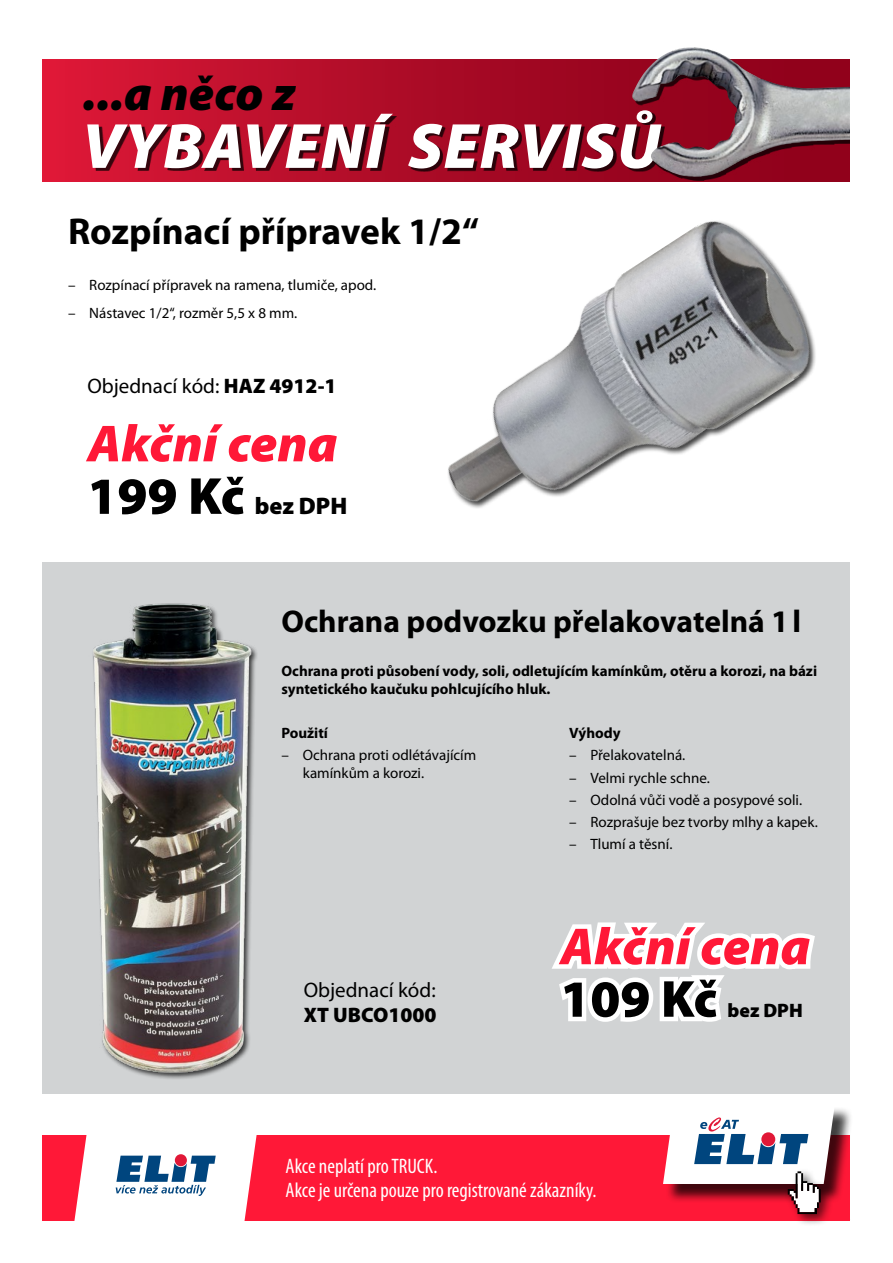
<style>
.page{position:relative;width:893px;height:1263px;background:#fff}
.page>*{position:absolute;margin:0;border:0;box-sizing:border-box;transform-origin:0 0}
.t1{font:italic 900 64.5px "Myriad Pro";letter-spacing:.02em;color:#fff}
.t2{font:italic 900 52.5px "Myriad Pro";color:#ff1837}
.t3{font:900 52.5px "Myriad Pro";color:#000}
.t4{font:italic 900 48.75px "Myriad Pro";color:#000}
.t5{font:700 37.5px "Myriad Pro";color:#000}
.t6{font:700 31.5px "Myriad Pro";color:#000}
.t7{font:900 24px "Myriad Pro";color:#000}
.t8{font:condensed 21px/24px "Myriad Pro";color:#fff}
.t9{font:21px "Myriad Pro";color:#000}
.t10{font:900 21px "Myriad Pro";color:#000}
.t11{font:900 19.5px "Myriad Pro";color:#000}
.t12{font:15px/18px "Myriad Pro";color:#000}
.t13{font:700 15px/18px "Myriad Pro";color:#000}
.s1{font-weight:900}
.s2{font-size:52.5px}
</style>
<div class="page">
<div style="left:43px;top:563px;width:807px;height:531px;background:#d1d3d4"></div>
<div style="left:43px;top:1135px;width:807px;height:85px;background:#ff1837"></div>
<div style="left:666px;top:1106px;width:187px;height:97px;background:#000;opacity:.75"></div>
<svg style="left:74px;top:1135px;width:183px;height:86px;background:#e1d7e0"></svg>
<div style="left:784px;top:1168px;width:50px;height:59px;background:#000;opacity:.6"></div>
<svg style="left:663px;top:1106px;width:172px;height:108px"></svg>
<svg style="left:43px;top:60px;width:588px;height:121px;background:#ba0e2b"></svg>
<div style="left:91px;top:117px;width:306px;height:54px;background:#000;opacity:.75"></div>
<div style="left:411px;top:113px;width:254px;height:59px;background:#000;opacity:.75"></div>
<img style="left:631px;top:47px;width:219px;height:135px">
<svg style="left:552px;top:922px;width:263px;height:100px"></svg>
<img style="left:93px;top:603px;width:164px;height:476px">
<img style="left:406px;top:221px;width:427px;height:342px">
<h3 class="t4" style="left:83px;top:67px;width:214px">...a něco z</h3>
<h1 class="t1" style="left:82px;top:110px;width:579px">VYBAVENÍ SERVISŮ</h1>
<h3 class="t5" style="left:68px;top:207px;width:412px">Rozpínací přípravek 1/2“</h3>
<p class="t12" style="left:68px;top:276px;width:310px">– Rozpínací přípravek na ramena, tlumiče, apod.</p>
<p class="t12" style="left:68px;top:304px;width:231px">– Nástavec 1/2“, rozměr 5,5 x 8 mm.</p>
<h3 class="t9" style="left:87px;top:372px;width:251px">Objednací kód: <span class="s1">HAZ 4912-1</span></h3>
<h2 class="t2" style="left:87px;top:414px;width:252px">Akční cena</h2>
<h3 class="t7" style="left:87px;top:492px;width:261px"><span class="s2">199 Kč</span> bez DPH</h3>
<h3 class="t6" style="left:281px;top:601px;width:521px">Ochrana podvozku přelakovatelná 1l</h3>
<p class="t13" style="left:281px;top:661px;width:537px">Ochrana proti působení vody, soli, odletujícím kamínkům, otěru a korozi, na bázi syntetického kaučuku pohlcujícího hluk.</p>
<p class="t13" style="left:281px;top:723px;width:48px">Použití</p>
<p class="t12" style="left:303px;top:746px;width:175px;text-indent:-21px">– Ochrana proti odlétávajícím kamínkům a korozi.</p>
<p class="t13" style="left:569px;top:723px;width:53px">Výhody</p>
<p class="t12" style="left:569px;top:746px;width:118px">– Přelakovatelná.</p>
<p class="t12" style="left:569px;top:768px;width:142px">– Velmi rychle schne.</p>
<p class="t12" style="left:569px;top:790px;width:234px">– Odolná vůči vodě a posypové soli.</p>
<p class="t12" style="left:569px;top:813px;width:250px">– Rozprašuje bez tvorby mlhy a kapek.</p>
<p class="t12" style="left:569px;top:835px;width:105px">– Tlumí a těsní.</p>
<h3 class="t9" style="left:304px;top:977px;width:134px">Objednací kód:</h3>
<h3 class="t10" style="left:304px;top:1003px;width:134px">XT UBCO1000</h3>
<h2 class="t2" style="left:560px;top:917px;width:252px">Akční cena</h2>
<h2 class="t3" style="left:560px;top:969px;width:158px">109 Kč</h2>
<h3 class="t11" style="left:728px;top:999px;width:77px">bez DPH</h3>
<h3 class="t8" style="left:286px;top:1153px;width:312px">Akce neplatí pro TRUCK.<br>Akce je určena pouze pro registrované zákazníky.</h3>
</div>
